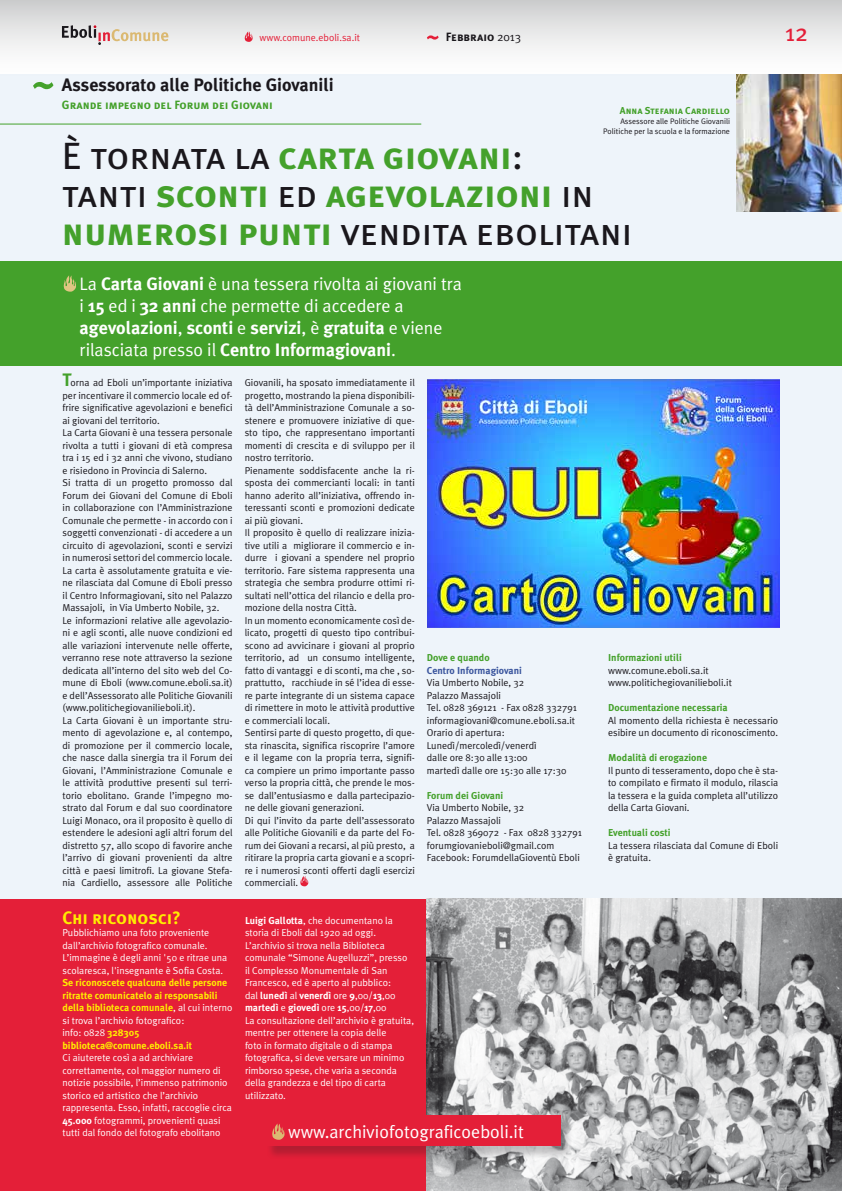
<style>
.page{position:relative;width:842px;height:1191px;background:#fff}
.page>*{position:absolute;margin:0;border:0;box-sizing:border-box;transform-origin:0 0}
.t1{font:38px/38px "Meta Plus Bold Caps";color:#44a12b}
.t2{font:38px "Meta Plus Book Caps";color:#1a171c}
.t3{font:24px "Meta Plus";color:#e41f38}
.t4{font:18px/22px "Meta Plus Normal";color:#fff}
.t5{font:700 18px/22px "Meta Plus";color:#fff}
.t6{font:700 18px "Meta Plus";color:#1a171c}
.t7{font:18px "Meta Plus Bold Caps";color:#ffed00}
.t8{font:12px "Meta Plus Bold Caps";color:#44a12b}
.t9{font:12px "Meta Plus Bold Caps";color:#1a171c}
.t10{font:10px/12.5px "Meta Plus Normal";color:#1a171c}
.t11{font:10px/12.5px "Meta Plus Normal";color:#fff}
.t12{font:700 10px/12.5px "Meta Plus";color:#ffed00}
.t13{font:700 10px "Meta Plus";color:#44a12b}
.t14{font:700 10px/12.5px "Meta Plus";color:#fff}
.t15{font:10px "Meta Plus Normal";color:#e41f38}
.t16{font:10px "Meta Plus Bold Caps";color:#44a12b}
.t17{font:700 10px "Meta Plus";color:#3b569e}
.t18{font:8px/10px "Meta Plus Normal";color:#1a171c;text-align:right}
.s1{font-family:"Meta Plus Normal"}
.s2{font-family:"Meta Plus Book Caps";color:#1a171c}
.s3{font-family:"Meta Plus Bold Caps";color:#44a12b}
.s4{font-family:"Meta Plus";font-weight:700}
.s5{font-family:"Meta Plus Normal";font-weight:400}
.s6{font-family:"Meta Plus";font-weight:700;font-size:18px;color:#44a12b}
.s7{font-family:"Meta Plus Normal";font-weight:400;color:#fff}
.s8{font-family:"Meta Plus";font-weight:700;color:#ffed00}
</style>
<div class="page">
<div style="left:0;top:74px;width:842px;height:874px;background:#eef4fa"></div>
<div style="left:0;top:899px;width:842px;height:292px;background:#e41f38"></div>
<img style="left:427px;top:899px;width:415px;height:292px">
<div style="left:267px;top:1116px;width:306px;height:43px;background:#1a171c;opacity:.25"></div>
<div style="left:266px;top:1115px;width:294px;height:30px;background:#e41f38"></div>
<svg style="left:272px;top:1123px;width:13px;height:16px"></svg>
<svg style="left:300px;top:876px;width:8px;height:10px"></svg>
<div style="left:0;top:261px;width:842px;height:105px;background:#44a12b"></div>
<svg style="left:63px;top:275px;width:13px;height:17px"></svg>
<img style="left:427px;top:379px;width:353px;height:249px">
<div style="left:0;top:0;width:842px;height:77px;background:linear-gradient(to bottom,#d0d1d1,#fff)"></div>
<svg style="left:244px;top:31px;width:9px;height:11px"></svg>
<svg style="left:427px;top:35px;width:12px;height:5px"></svg>
<svg style="left:62px;top:25px;width:106px;height:20px"></svg>
<hr style="left:0;top:124px;width:421px;height:1px;background:#44a12b">
<svg style="left:33px;top:82px;width:20px;height:7px"></svg>
<img style="left:737px;top:74px;width:105px;height:138px">
<p class="t15" style="left:259px;top:32px;width:102px">www.comune.eboli.sa.it</p>
<p class="t9" style="left:446px;top:30px;width:77px">Febbraio <span class="s1">2013</span></p>
<h2 class="t3" style="left:785px;top:19px;width:24px">12</h2>
<h3 class="t6" style="left:62px;top:74px;width:273px">Assessorato alle Politiche Giovanili</h3>
<p class="t8" style="left:62px;top:97px;width:212px">Grande impegno del Forum dei Giovani</p>
<p class="t16" style="left:620px;top:105px;width:112px">Anna Stefania Cardiello</p>
<p class="t18" style="left:603px;top:116px;width:128px">Assessore alle Politiche Giovanili<br>Politiche per la scuola e la formazione</p>
<h1 class="t1" style="left:62px;top:137px;width:533px"><span class="s2">È tornata la</span> carta giovani<span class="s2">: tanti</span> sconti <span class="s2">ed</span> agevolazioni <span class="s2">in</span></h1>
<h1 class="t2" style="left:62px;top:210px;width:572px"><span class="s3">numerosi punti</span> vendita ebolitani</h1>
<h3 class="t4" style="left:80px;top:272px;width:384px">La <span class="s4">Carta Giovani</span> è una tessera rivolta ai giovani tra i <span class="s4">15</span> ed i <span class="s4">32 anni</span> che permette di accedere a</h3>
<h3 class="t5" style="left:80px;top:316px;width:364px">agevolazioni<span class="s5">,</span> sconti <span class="s5">e</span> servizi<span class="s5">, è</span> gratuita <span class="s5">e viene rilasciata presso il</span> Centro Informagiovani<span class="s5">.</span></h3>
<p class="t10" style="left:63px;top:376px;width:172px"><span class="s6">T</span>orna ad Eboli un’importante iniziativa per incentivare il commercio locale ed of&shy;frire significative agevolazioni e benefici ai giovani del territorio.<br>La Carta Giovani è una tessera personale rivolta a tutti i giovani di età compresa tra i 15 ed i 32 anni che vivono, studiano e risiedono in Provincia di Salerno.<br>Si tratta di un progetto promosso dal Forum dei Giovani del Comune di Eboli in collaborazione con l’Amministrazione Comunale che permette - in accordo con i soggetti convenzionati - di accedere a un circuito di agevolazioni, sconti e servizi in numerosi settori del commercio locale.<br>La carta è assolutamente gratuita e vie&shy;ne rilasciata dal Comune di Eboli presso il Centro Informagiovani, sito nel Palazzo Massajoli, in Via Umberto Nobile, 32.<br>Le informazioni relative alle agevolazio&shy;ni e agli sconti, alle nuove condizioni ed alle variazioni intervenute nelle offerte, verranno rese note attraverso la sezione dedicata all’interno del sito web del Co&shy;mune di Eboli (www.comune.eboli.sa.it) e dell’Assessorato alle Politiche Giovanili (www.politichegiovanilieboli.it).<br>La Carta Giovani è un importante stru&shy;mento di agevolazione e, al contempo, di promozione per il commercio locale, che nasce dalla sinergia tra il Forum dei Giovani, l’Amministrazione Comunale e le attività produttive presenti sul terri&shy;torio ebolitano. Grande l’impegno mo&shy;strato dal Forum e dal suo coordinatore Luigi Monaco, ora il proposito è quello di estendere le adesioni agli altri forum del distretto 57, allo scopo di favorire anche l’arrivo di giovani provenienti da altre città e paesi limitrofi. La giovane Stefa&shy;nia Cardiello, assessore alle Politiche</p>
<p class="t10" style="left:245px;top:376px;width:172px">Giovanili, ha sposato immediatamente il progetto, mostrando la piena disponibili&shy;tà dell’Amministrazione Comunale a so&shy;stenere e promuovere iniziative di que&shy;sto tipo, che rappresentano importanti momenti di crescita e di sviluppo per il nostro territorio.<br>Pienamente soddisfacente anche la ri&shy;sposta dei commercianti locali: in tanti hanno aderito all’iniziativa, offrendo in&shy;teressanti sconti e promozioni dedicate ai più giovani.<br>Il proposito è quello di realizzare inizia&shy;tive utili a migliorare il commercio e in&shy;durre i giovani a spendere nel proprio territorio. Fare sistema rappresenta una strategia che sembra produrre ottimi ri&shy;sultati nell’ottica del rilancio e della pro&shy;mozione della nostra Città.<br>In un momento economicamente così de&shy;licato, progetti di questo tipo contribui&shy;scono ad avvicinare i giovani al proprio territorio, ad un consumo intelligente, fatto di vantaggi e di sconti, ma che , so&shy;prattutto, racchiude in sé l’idea di esse&shy;re parte integrante di un sistema capace di rimettere in moto le attività produttive e commerciali locali.<br>Sentirsi parte di questo progetto, di que&shy;sta rinascita, significa riscoprire l’amore e il legame con la propria terra, signifi&shy;ca compiere un primo importante passo verso la propria città, che prende le mos&shy;se dall’entusiasmo e dalla partecipazio&shy;ne delle giovani generazioni.<br>Di qui l’invito da parte dell’assessorato alle Politiche Giovanili e da parte del Fo&shy;rum dei Giovani a recarsi, al più presto, a ritirare la propria carta giovani e a scopri&shy;re i numerosi sconti offerti dagli esercizi commerciali.</p>
<p class="t13" style="left:427px;top:652px;width:64px">Dove e quando</p>
<p class="t17" style="left:427px;top:664px;width:96px">Centro Informagiovani</p>
<p class="t10" style="left:427px;top:676px;width:152px">Via Umberto Nobile, 32<br>Palazzo Massajoli<br>Tel. 0828 369121 - Fax 0828 332791 informagiovani@comune.eboli.sa.it<br>Orario di apertura:<br>Lunedì/mercoledì/venerdì<br>dalle ore 8:30 alle 13:00<br>martedì dalle ore 15:30 alle 17:30</p>
<p class="t13" style="left:427px;top:789px;width:78px">Forum dei Giovani</p>
<p class="t10" style="left:427px;top:801px;width:156px">Via Umberto Nobile, 32<br>Palazzo Massajoli<br>Tel. 0828 369072 - Fax 0828 332791 forumgiovanieboli@gmail.com<br>Facebook: ForumdellaGioventù Eboli</p>
<h3 class="t7" style="left:63px;top:907px;width:120px">Chi riconosci?</h3>
<p class="t11" style="left:63px;top:926px;width:166px">Pubblichiamo una foto proveniente dall’archivio fotografico comunale.<br>L’immagine è degli anni '50 e ritrae una scolaresca, l'insegnante è Sofia Costa.</p>
<p class="t12" style="left:63px;top:976px;width:172px">Se riconoscete qualcuna delle persone ritratte comunicatelo ai responsabili della biblioteca comunale<span class="s7">, al cui interno</span></p>
<p class="t11" style="left:63px;top:1014px;width:123px">si trova l’archivio fotografico: info: 0828 <span class="s8">328305</span></p>
<p class="t12" style="left:63px;top:1039px;width:131px">biblioteca@comune.eboli.sa.it</p>
<p class="t11" style="left:63px;top:1051px;width:171px">Ci aiuterete così a ad archiviare correttamente, col maggior numero di notizie possibile, l’immenso patrimonio storico ed artistico che l’archivio rappresenta. Esso, infatti, raccoglie circa <span class="s4">45.000</span> fotogrammi, provenienti quasi tutti dal fondo del fotografo ebolitano</p>
<p class="t11" style="left:245px;top:914px;width:164px"><span class="s4">Luigi Gallotta</span>, che documentano la storia di Eboli dal 1920 ad oggi.<br>L’archivio si trova nella Biblioteca comunale “Simone Augelluzzi”, presso il Complesso Monumentale di San Francesco, ed è aperto al pubblico:</p>
<p class="t14" style="left:245px;top:989px;width:152px"><span class="s5">dal</span> lunedì <span class="s5">al</span> venerdì <span class="s5">ore</span> 9<span class="s5">,00/</span>13<span class="s5">,00 </span>martedì <span class="s5">e</span> giovedì <span class="s5">ore</span> 15<span class="s5">,00/</span>17<span class="s5">,00</span></p>
<p class="t11" style="left:245px;top:1014px;width:170px">La consultazione dell’archivio è gratuita, mentre per ottenere la copia delle<br>foto in formato digitale o di stampa fotografica, si deve versare un minimo rimborso spese, che varia a seconda della grandezza e del tipo di carta utilizzato.</p>
<h3 class="t4" style="left:288px;top:1120px;width:237px">www.archiviofotograficoeboli.it</h3>
<p class="t13" style="left:608px;top:652px;width:75px">Informazioni utili</p>
<p class="t10" style="left:608px;top:664px;width:125px">www.comune.eboli.sa.it www.politichegiovanilieboli.it</p>
<p class="t13" style="left:608px;top:702px;width:121px">Documentazione necessaria</p>
<p class="t10" style="left:608px;top:714px;width:172px">Al momento della richiesta è necessario esibire un documento di riconoscimento.</p>
<p class="t13" style="left:608px;top:752px;width:100px">Modalità di erogazione</p>
<p class="t10" style="left:608px;top:764px;width:172px;text-align:justify">Il punto di tesseramento, dopo che è sta&shy;to compilato e firmato il modulo, rilascia la tessera e la guida completa all’utilizzo della Carta Giovani.</p>
<p class="t13" style="left:608px;top:827px;width:64px">Eventuali costi</p>
<p class="t10" style="left:608px;top:839px;width:172px">La tessera rilasciata dal Comune di Eboli è gratuita.</p>
</div>
